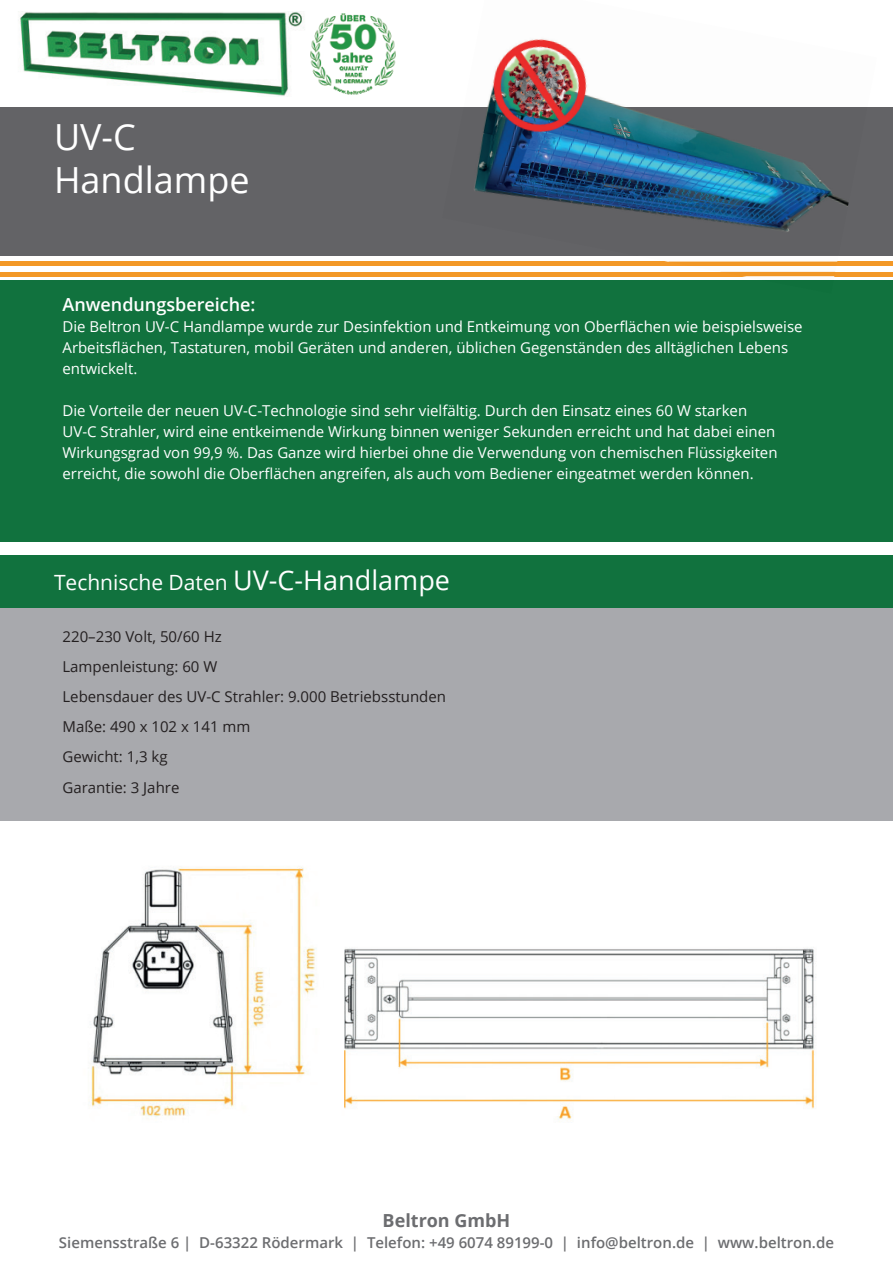
<style>
.page{position:relative;width:893px;height:1263px;background:#fff}
.page>*{position:absolute;margin:0;border:0;box-sizing:border-box;transform-origin:0 0}
.t1{font:36px/43.2px "Open Sans";color:#fff}
.t2{font:21px "Open Sans";color:#fff}
.t3{font:600 18px "Open Sans";color:#fff}
.t4{font:700 18px "Open Sans";color:#6c6d70}
.t5{font:15px/21px "Open Sans";color:#fff}
.t6{font:15px/30px "Open Sans";color:#231f20}
.t7{font:600 15px "Open Sans";color:#6c6d70}
.s1{font-size:27px}
</style>
<div class="page">
<div style="left:0;top:555px;width:893px;height:53px;background:#11723e"></div>
<div style="left:0;top:608px;width:893px;height:213px;background:#a8a9ad"></div>
<div style="left:0;top:107px;width:893px;height:149px;background:#636366"></div>
<div style="left:0;top:280px;width:893px;height:261px;background:#11723e"></div>
<img style="left:20px;top:11px;width:375px;height:85px">
<hr style="left:0;top:262px;width:893px;height:4px;background:#f39826">
<hr style="left:0;top:272px;width:893px;height:4px;background:#f39826">
<img style="left:464px;top:39px;width:413px;height:223px">
<img style="left:464px;top:107px;width:403px;height:149px">
<img style="left:690px;top:271px;width:146px;height:6px">
<img style="left:720px;top:272px;width:115px;height:4px">
<img style="left:91px;top:866px;width:725px;height:254px">
<h1 class="t1" style="left:54px;top:115px;width:197px">UV-C<br>Handlampe</h1>
<p class="t3" style="left:63px;top:292px;width:195px">Anwendungsbereiche:</p>
<p class="t5" style="left:63px;top:316px;width:742px">Die Beltron UV-C Handlampe wurde zur Desinfektion und Entkeimung von Oberflächen wie beispielsweise<br>Arbeitsflächen, Tastaturen, mobil Geräten und anderen, üblichen Gegenständen des alltäglichen Lebens entwickelt.</p>
<p class="t5" style="left:63px;top:400px;width:717px">Die Vorteile der neuen UV-C-Technologie sind sehr vielfältig. Durch den Einsatz eines 60 W starken UV-C Strahler, wird eine entkeimende Wirkung binnen weniger Sekunden erreicht und hat dabei einen Wirkungsgrad von 99,9 %. Das Ganze wird hierbei ohne die Verwendung von chemischen Flüssigkeiten erreicht, die sowohl die Oberflächen angreifen, als auch vom Bediener eingeatmet werden können.</p>
<h2 class="t2" style="left:54px;top:568px;width:398px">Technische Daten <span class="s1">UV-C-Handlampe</span></h2>
<p class="t6" style="left:63px;top:622px;width:385px">220–230 Volt, 50/60 Hz<br>Lampenleistung: 60 W<br>Lebensdauer des UV-C Strahler: 9.000 Betriebsstunden<br>Maße: 490 x 102 x 141 mm<br>Gewicht: 1,3 kg<br>Garantie: 3 Jahre</p>
<p class="t4" style="left:383px;top:1208px;width:129px">Beltron GmbH</p>
<p class="t7" style="left:59px;top:1232px;width:777px">Siemensstraße 6 | D-63322 Rödermark | Telefon: +49 6074 89199-0 | info@beltron.de | www.beltron.de</p>
</div>
